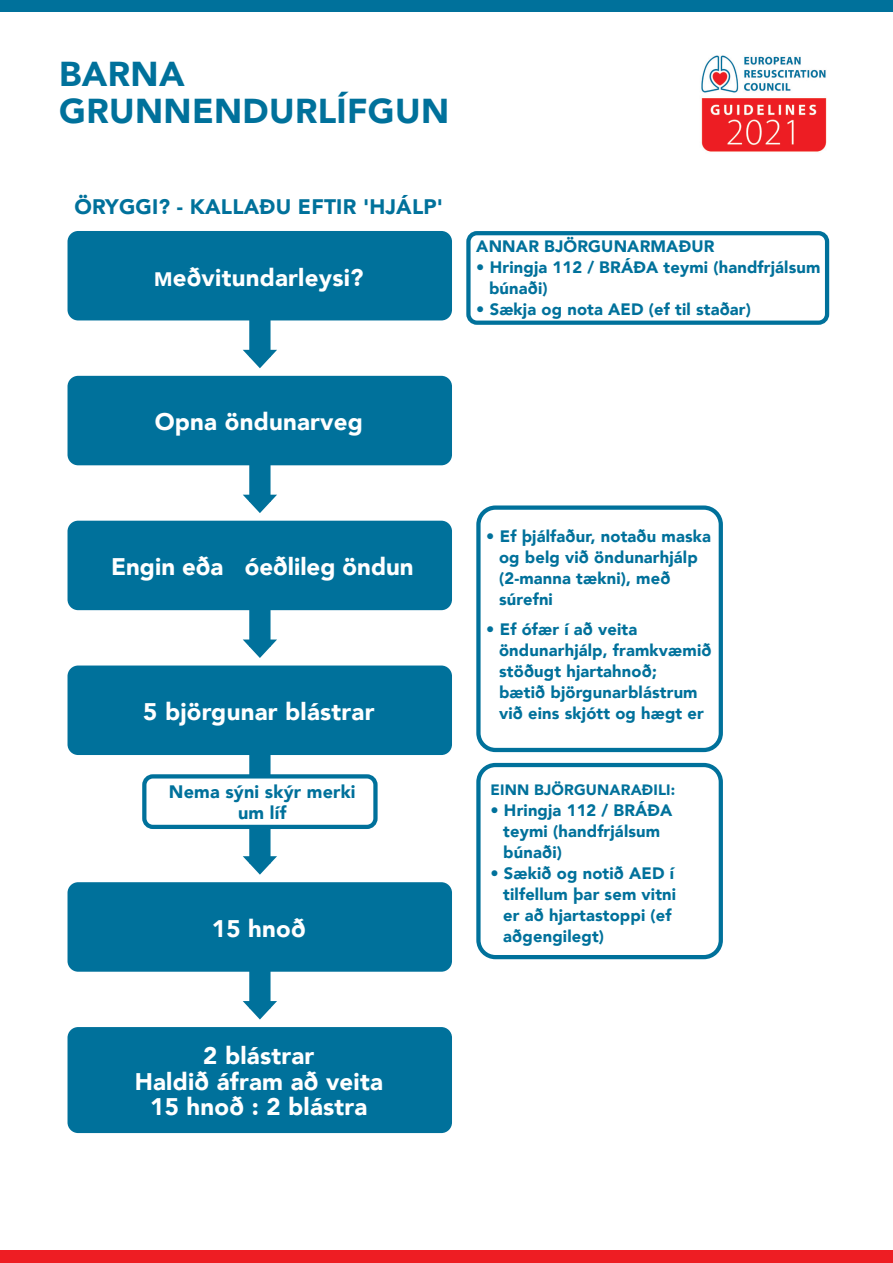
<style>
.page{position:relative;width:893px;height:1263px;background:#fff}
.page>*{position:absolute;margin:0;border:0;box-sizing:border-box;transform-origin:0 0}
.t1{font:900 34.5px/37.5px "Avenir";letter-spacing:.01em;color:#00719b}
.t2{font:900 24px/25.5px "Avenir";letter-spacing:.01em;color:#fff;text-align:center}
.t3{font:900 21px "Avenir";letter-spacing:.01em;color:#00719b}
.t4{font:900 18px/21px "Avenir";letter-spacing:.01em;color:#00719b;text-align:center}
.t5{font:900 16.5px/21px "Avenir";letter-spacing:.01em;color:#00719b}
.t6{font:900 15px "Avenir";letter-spacing:.01em;color:#00719b}
.s1{font-size:19.5px}
</style>
<div class="page">
<div style="left:68px;top:231px;width:384px;height:89px;background:#00719b;border-radius:11px"></div>
<div style="left:466px;top:231px;width:363px;height:94px;border:4px solid #00719b;border-radius:9px"></div>
<div style="left:68px;top:376px;width:384px;height:89px;background:#00719b;border-radius:11px"></div>
<div style="left:68px;top:521px;width:384px;height:89px;background:#00719b;border-radius:11px"></div>
<div style="left:68px;top:665px;width:384px;height:90px;background:#00719b;border-radius:11px"></div>
<div style="left:68px;top:882px;width:384px;height:90px;background:#00719b;border-radius:11px"></div>
<div style="left:68px;top:1027px;width:384px;height:106px;background:#00719b;border-radius:11px"></div>
<div style="left:249px;top:295px;width:22px;height:62px;background:#00719b"></div>
<svg style="left:243px;top:350px;width:34px;height:18px"></svg>
<div style="left:249px;top:440px;width:22px;height:62px;background:#00719b"></div>
<svg style="left:243px;top:495px;width:34px;height:18px"></svg>
<div style="left:249px;top:585px;width:22px;height:62px;background:#00719b"></div>
<svg style="left:243px;top:639px;width:34px;height:19px"></svg>
<div style="left:249px;top:752px;width:22px;height:111px;background:#00719b"></div>
<svg style="left:243px;top:856px;width:34px;height:19px"></svg>
<div style="left:249px;top:946px;width:22px;height:62px;background:#00719b"></div>
<svg style="left:243px;top:1001px;width:34px;height:18px"></svg>
<div style="left:0;top:0;width:893px;height:11px;background:#00719b"></div>
<div style="left:0;top:1250px;width:893px;height:13px;background:#ee1d23"></div>
<div style="left:144px;top:776px;width:231px;height:51px;background:#fff;border-radius:9px"></div>
<div style="left:142px;top:774px;width:236px;height:55px;border:4px solid #00719b;border-radius:9px"></div>
<div style="left:476px;top:505px;width:247px;height:247px;border:4px solid #00719b;border-radius:17px"></div>
<div style="left:476px;top:763px;width:247px;height:196px;border:4px solid #00719b;border-radius:17px"></div>
<img style="left:701px;top:55px;width:126px;height:97px">
<p class="t1" style="left:59px;top:54px;width:391px">BARNA<br>GRUNNENDURLÍFGUN</p>
<p class="t3" style="left:74px;top:189px;width:370px">ÖRYGGI? - KALLAÐU EFTIR 'HJÁLP'</p>
<p class="t2" style="left:154px;top:264px;width:211px"><span class="s1">M</span>eðvitundarleysi?</p>
<p class="t5" style="left:476px;top:236px;width:240px">ANNAR BJÖRGUNARMAÐUR</p>
<p class="t5" style="left:489px;top:257px;width:333px;text-indent:-13px">• Hringja 112 / BRÁÐA teymi (handfrjálsum búnaði)</p>
<p class="t5" style="left:476px;top:299px;width:276px">• Sækja og nota AED (ef til staðar)</p>
<p class="t2" style="left:155px;top:409px;width:210px">Opna öndunarveg</p>
<p class="t2" style="left:111px;top:553px;width:304px">Engin eða óeðlileg öndun</p>
<p class="t2" style="left:143px;top:698px;width:233px">5 björgunar blástrar</p>
<p class="t4" style="left:169px;top:781px;width:188px">Nema sýni skýr merki um líf</p>
<p class="t2" style="left:212px;top:915px;width:95px">15 hnoð</p>
<p class="t5" style="left:499px;top:525px;width:213px;text-indent:-13px">• Ef þjálfaður, notaðu maska og belg við öndunarhjálp (2-manna tækni), með súrefni</p>
<p class="t5" style="left:499px;top:618px;width:214px;text-indent:-13px">• Ef ófær í að veita öndunarhjálp, framkvæmið stöðugt hjartahnoð;<br>bætið björgunarblástrum við eins skjótt og hægt er</p>
<p class="t6" style="left:490px;top:777px;width:186px">EINN BJÖRGUNARAÐILI:</p>
<p class="t5" style="left:503px;top:799px;width:171px;text-indent:-13px">• Hringja 112 / BRÁÐA teymi (handfrjálsum búnaði)</p>
<p class="t5" style="left:503px;top:862px;width:174px;text-indent:-13px">• Sækið og notið AED í tilfellum þar sem vitni er að hjartastoppi (ef aðgengilegt)</p>
<p class="t2" style="left:203px;top:1042px;width:113px">2 blástrar</p>
<p class="t2" style="left:135px;top:1068px;width:250px">Haldið áfram að veita<br>15 hnoð : 2 blástra</p>
</div>
